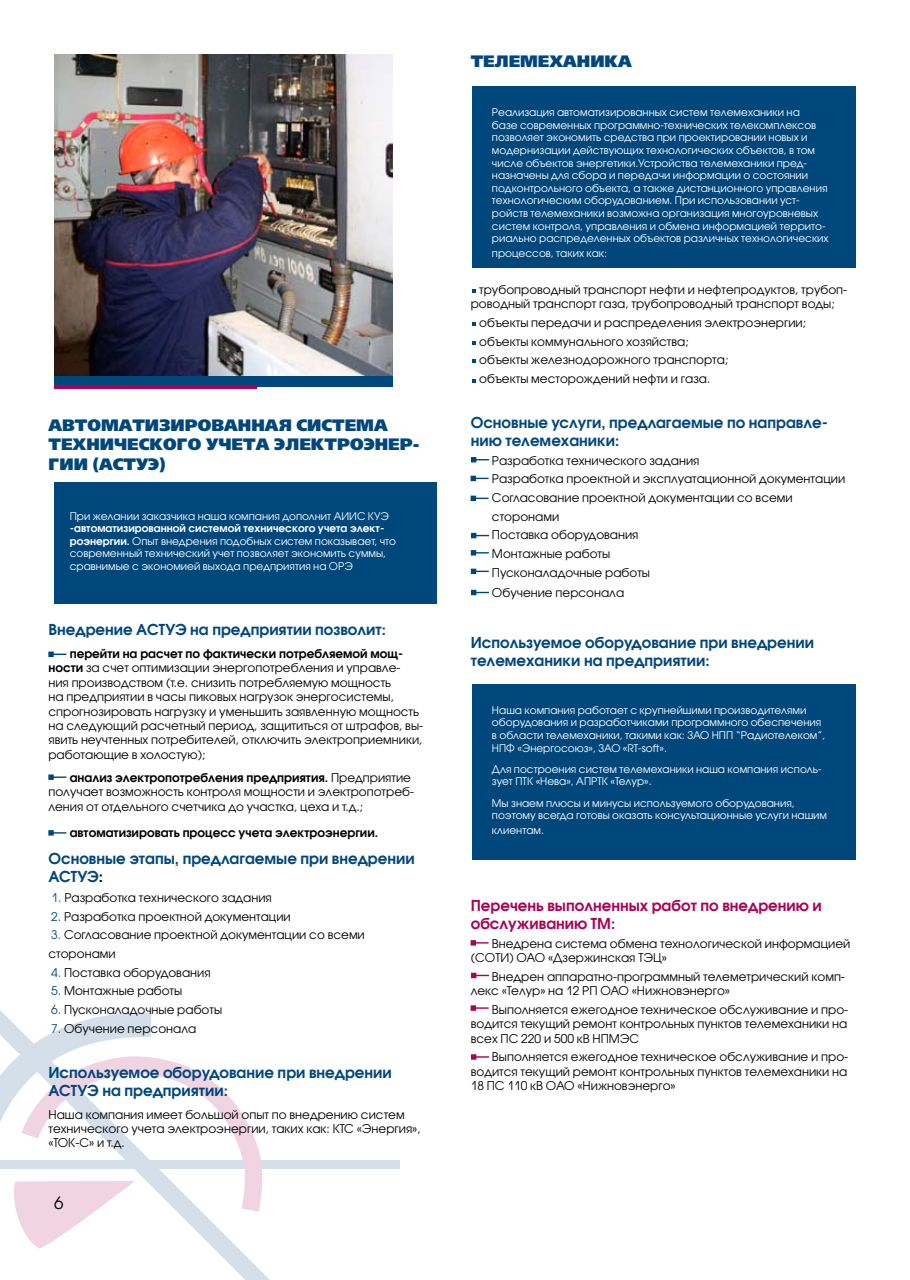
<style>
.page{position:relative;width:910px;height:1280px;background:#fff}
.page>*{position:absolute;margin:0;border:0;box-sizing:border-box;transform-origin:0 0}
.t1{font:16.5px/19.8px "Free Set Black C";color:#00477c}
.t2{font:600 15px/18px "Avant Garde Gothic C";color:#00477c}
.t3{font:600 15px/18px "Avant Garde Gothic C";color:#a80455}
.t4{font:12px/14.4px "Avant Garde Gothic C";color:#000}
.t5{font:600 12px "Avant Garde Gothic C";color:#000}
.t6{font:10.5px/12.6px "Avant Garde Gothic C";color:#fff}
.s1{font-weight:600}
.s2{color:#000}
.s3{color:#00477c}
</style>
<div class="page">
<svg style="left:0;top:1010px;width:270px;height:270px"></svg>
<div style="left:0;top:1160px;width:400px;height:9px;background:#d4dfe9"></div>
<svg style="left:0;top:1011px;width:264px;height:238px"></svg>
<div style="left:472px;top:86px;width:384px;height:182px;background:#00477c"></div>
<div style="left:54px;top:482px;width:382px;height:121px;background:#00477c"></div>
<div style="left:472px;top:685px;width:384px;height:175px;background:#00477c"></div>
<img style="left:54px;top:54px;width:339px;height:321px">
<svg style="left:48px;top:651px;width:18px;height:6px"></svg>
<svg style="left:48px;top:774px;width:18px;height:6px"></svg>
<svg style="left:48px;top:830px;width:18px;height:6px"></svg>
<svg style="left:472px;top:289px;width:4px;height:4px"></svg>
<svg style="left:472px;top:322px;width:4px;height:4px"></svg>
<svg style="left:472px;top:341px;width:4px;height:4px"></svg>
<svg style="left:472px;top:359px;width:4px;height:4px"></svg>
<svg style="left:472px;top:379px;width:4px;height:4px"></svg>
<svg style="left:471px;top:476px;width:18px;height:5px"></svg>
<svg style="left:471px;top:457px;width:18px;height:5px"></svg>
<svg style="left:471px;top:496px;width:18px;height:5px"></svg>
<svg style="left:471px;top:533px;width:18px;height:5px"></svg>
<svg style="left:471px;top:550px;width:18px;height:5px"></svg>
<svg style="left:471px;top:569px;width:18px;height:5px"></svg>
<svg style="left:471px;top:590px;width:18px;height:5px"></svg>
<svg style="left:471px;top:940px;width:18px;height:5px"></svg>
<svg style="left:471px;top:973px;width:18px;height:5px"></svg>
<svg style="left:471px;top:1005px;width:18px;height:6px"></svg>
<svg style="left:471px;top:1054px;width:18px;height:6px"></svg>
<div style="left:54px;top:376px;width:339px;height:10px;background:#00477c"></div>
<hr style="left:54px;top:385px;width:203px;height:4px;background:#a80455">
<h1 class="t1" style="left:48px;top:415px;width:373px">АВТОМАТИЗИРОВАННАЯ СИСТЕМА<br>ТЕХНИЧЕСКОГО УЧЕТА ЭЛЕКТРОЭНЕР-<br>ГИИ (АСТУЭ)</h1>
<p class="t6" style="left:70px;top:509px;width:321px">При желании заказчика наша компания дополнит АИИС КУЭ</p>
<p class="t6" style="left:70px;top:522px;width:328px"><span class="s1">-автоматизированной системой технического учета элект&shy;роэнергии.</span> Опыт внедрения подобных систем показывает, что современный технический учет позволяет экономить суммы, сравнимые с экономией выхода предприятия на ОРЭ</p>
<p class="t2" style="left:48px;top:620px;width:339px">Внедрение АСТУЭ на предприятии позволит:</p>
<p class="t4" style="left:48px;top:646px;width:376px;text-indent:21px"><span class="s1">перейти на расчет по фактически потребляемой мощ&shy;ности</span> за счет оптимизации энергопотребления и управле&shy;ния производством (т.е. снизить потребляемую мощность<br>на предприятии в часы пиковых нагрузок энергосистемы, спрогнозировать нагрузку и уменьшить заявленную мощность на следующий расчетный период, защититься от штрафов, вы&shy;явить неучтенных потребителей, отключить электроприемники, работающие в холостую);</p>
<p class="t4" style="left:48px;top:770px;width:367px;text-indent:21px"><span class="s1">анализ электропотребления предприятия.</span> Предприятие получает возможность контроля мощности и электропотреб&shy;ления от отдельного счетчика до участка, цеха и т.д.;</p>
<p class="t5" style="left:70px;top:825px;width:310px">автоматизировать процесс учета электроэнергии.</p>
<p class="t2" style="left:48px;top:849px;width:368px">Основные этапы, предлагаемые при внедрении<br>АСТУЭ<span class="s2">:</span></p>
<p class="t4" style="left:52px;top:890px;width:222px"><span class="s3">1 .</span> Разработка технического задания</p>
<p class="t4" style="left:51px;top:909px;width:241px"><span class="s3">2.</span> Разработка проектной документации</p>
<p class="t4" style="left:48px;top:925px;width:318px;line-height:18.6px"><span class="s3">3.</span> Согласование проектной документации со всеми сторонами</p>
<p class="t4" style="left:51px;top:965px;width:161px"><span class="s3">4.</span> Поставка оборудования</p>
<p class="t4" style="left:51px;top:984px;width:133px"><span class="s3">5.</span> Монтажные работы</p>
<p class="t4" style="left:51px;top:1002px;width:172px"><span class="s3">6.</span> Пусконаладочные работы</p>
<p class="t4" style="left:51px;top:1021px;width:146px"><span class="s3">7.</span> Обучение персонала</p>
<p class="t2" style="left:48px;top:1063px;width:345px">Используемое оборудование при внедрении<br>АСТУЭ на предприятии:</p>
<p class="t4" style="left:48px;top:1107px;width:374px">Наша компания имеет большой опыт по внедрению систем технического учета электроэнергии, таких как: КТС «Энергия», «ТОК-С» и т.д.</p>
<h1 class="t1" style="left:471px;top:51px;width:163px">ТЕЛЕМЕХАНИКА</h1>
<p class="t6" style="left:492px;top:106px;width:338px">Реализация автоматизированных систем телемеханики на<br>базе современных программно-технических телекомплексов позволяет экономить средства при проектировании новых и модернизации действующих технологических объектов, в том числе объектов энергетики.Устройства телемеханики пред&shy;назначены для сбора и передачи информации о состоянии подконтрольного объекта, а также дистанционного управления технологическим оборудованием. При использовании уст&shy;ройств телемеханики возможна организация многоуровневых систем контроля, управления и обмена информацией террито&shy;риально распределенных объектов различных технологических</p>
<p class="t6" style="left:492px;top:246px;width:117px">процессов, таких как:</p>
<p class="t4" style="left:471px;top:282px;width:378px;text-indent:9px">трубопроводный транспорт нефти и нефтепродуктов, трубоп&shy;роводный транспорт газа, трубопроводный транспорт воды;</p>
<p class="t4" style="left:479px;top:313px;width:328px;line-height:18.6px">объекты передачи и распределения электроэнергии; объекты коммунального хозяйства;<br>объекты железнодорожного транспорта;<br>объекты месторождений нефти и газа.</p>
<p class="t2" style="left:471px;top:413px;width:359px">Основные услуги, предлагаемые по направле&shy;нию телемеханики:</p>
<p class="t4" style="left:492px;top:451px;width:355px;line-height:18.6px">Разработка технического задания<br>Разработка проектной и эксплуатационной документации<br>Согласование проектной документации со всеми сторонами<br>Поставка оборудования<br>Монтажные работы<br>Пусконаладочные работы</p>
<p class="t4" style="left:492px;top:585px;width:134px">Обучение персонала</p>
<p class="t2" style="left:471px;top:633px;width:345px">Используемое оборудование при внедрении телемеханики на предприятии:</p>
<p class="t6" style="left:492px;top:704px;width:335px">Наша компания работает с крупнейшими производителями оборудования и разработчиками программного обеспечения в области телемеханики, такими как: ЗАО НПП “Радиотелеком”, НПФ «Энергосоюз», ЗАО «RT-soft».</p>
<p class="t6" style="left:492px;top:763px;width:331px">Для построения систем телемеханики наша компания исполь&shy;зует ПТК «Нева», АПРТК «Телур».</p>
<p class="t6" style="left:492px;top:796px;width:337px">Мы знаем плюсы и минусы используемого оборудования, поэтому всегда готовы оказать консультационные услуги нашим</p>
<p class="t6" style="left:492px;top:823px;width:53px">клиентам.</p>
<p class="t3" style="left:471px;top:896px;width:353px">Перечень выполненных работ по внедрению и обслуживанию ТМ:</p>
<p class="t4" style="left:471px;top:936px;width:381px;text-indent:21px">Внедрена система обмена технологической информацией (СОТИ) ОАО «Дзержинская ТЭЦ»</p>
<p class="t4" style="left:471px;top:969px;width:376px;text-indent:21px">Внедрен аппаратно-программный телеметрический комп&shy;лекс «Телур» на 12 РП ОАО «Нижновэнерго»</p>
<p class="t4" style="left:471px;top:1002px;width:379px;text-align:justify;text-indent:21px">Выполняется ежегодное техническое обслуживание и про&shy;водится текущий ремонт контрольных пунктов телемеханики на всех ПС 220 и 500 кВ НПМЭС</p>
<p class="t4" style="left:471px;top:1050px;width:379px;text-align:justify;text-indent:21px">Выполняется ежегодное техническое обслуживание и про&shy;водится текущий ремонт контрольных пунктов телемеханики на 1 8 ПС 11 0 кВ ОАО «Нижновэнерго»</p>
</div>
